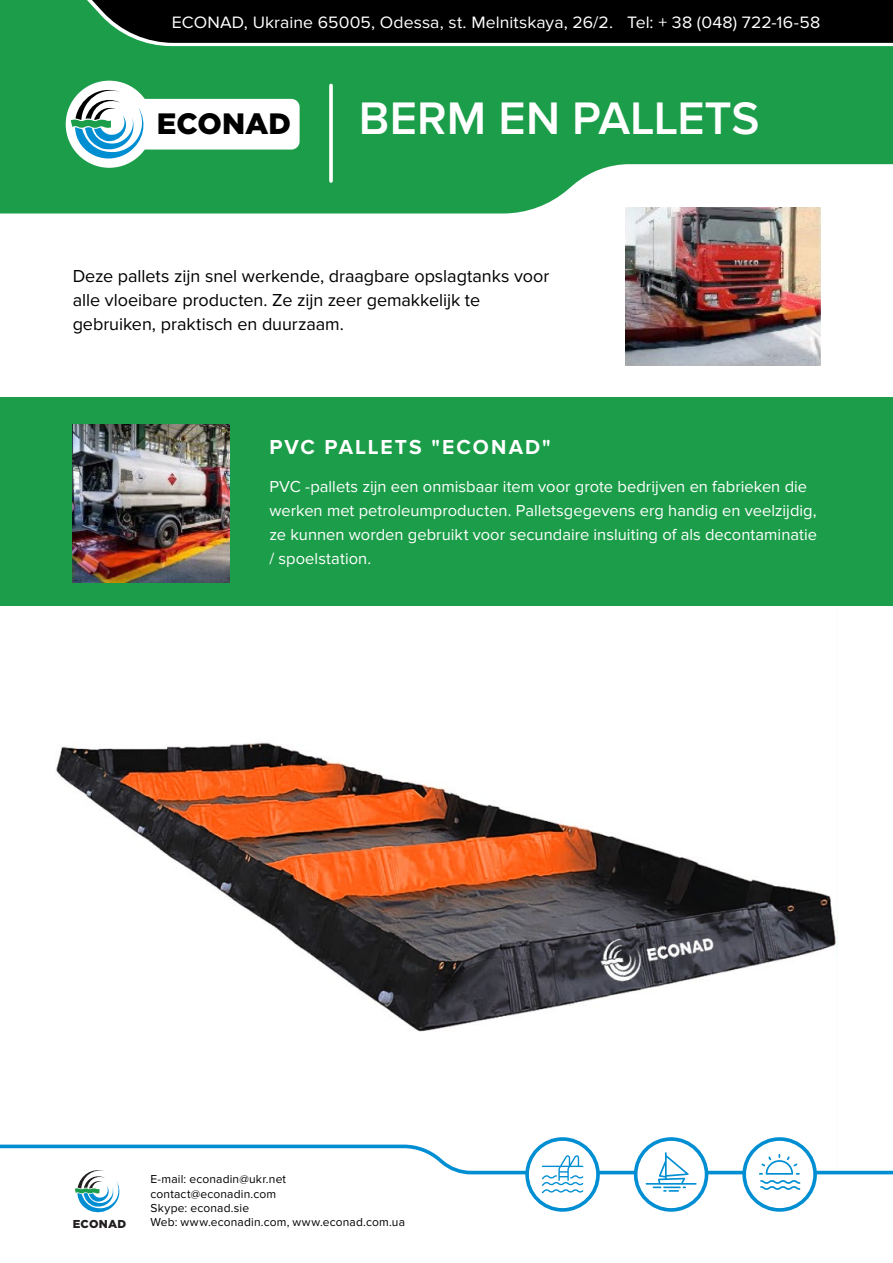
<style>
.page{position:relative;width:893px;height:1263px;background:#fff}
.page>*{position:absolute;margin:0;border:0;box-sizing:border-box;transform-origin:0 0}
.t1{font:600 47.25px "Proxima Nova";letter-spacing:-.005em;color:#fff}
.t2{font:900 29.4px "Gotham Pro";color:#000}
.t3{font:700 21px "Proxima Nova";letter-spacing:.095em;color:#fff}
.t4{font:18px/24px "Proxima Nova";letter-spacing:-.005em;color:#000}
.t5{font:17.1px "Proxima Nova";letter-spacing:.005em;color:#fff}
.t6{font:16.5px/24px "Proxima Nova";color:#fff}
.t7{font:12px/14.4px "Proxima Nova";letter-spacing:.015em;color:#000}
.t8{font:900 11.55px "Gotham Pro";letter-spacing:.025em;color:#231f20}
</style>
<div class="page">
<img style="left:56px;top:742px;width:781px;height:290px">
<svg style="left:0;top:0;width:893px;height:213px;background:#2d884d"></svg>
<svg style="left:0;top:1144px;width:893px;height:46px"></svg>
<svg style="left:525px;top:1137px;width:75px;height:75px"></svg>
<svg style="left:634px;top:1137px;width:74px;height:75px"></svg>
<svg style="left:742px;top:1137px;width:75px;height:75px"></svg>
<svg style="left:329px;top:85px;width:4px;height:96px"></svg>
<div style="left:0;top:398px;width:893px;height:208px;background:#1b9d49"></div>
<img style="left:625px;top:208px;width:195px;height:158px">
<img style="left:73px;top:425px;width:156px;height:157px">
<svg style="left:75px;top:1167px;width:48px;height:46px"></svg>
<div style="left:66px;top:81px;width:87px;height:87px;background:#fff;border-radius:50%"></div>
<svg style="left:71px;top:85px;width:229px;height:76px"></svg>
<p class="t5" style="left:172px;top:12px;width:650px">ECONAD, Ukraine 65005, Odessa, st. Melnitskaya, 26/2. Tel: + 38 (048) 722-16-58</p>
<h2 class="t2" style="left:157px;top:107px;width:136px">ECONAD</h2>
<h1 class="t1" style="left:359px;top:92px;width:402px">BERM EN PALLETS</h1>
<p class="t4" style="left:73px;top:265px;width:478px">Deze pallets zijn snel werkende, draagbare opslagtanks voor alle vloeibare producten. Ze zijn zeer gemakkelijk te gebruiken, praktisch en duurzaam.</p>
<p class="t3" style="left:269px;top:435px;width:283px">PVC PALLETS "ECONAD"</p>
<p class="t6" style="left:269px;top:474px;width:549px">PVC -pallets zijn een onmisbaar item voor grote bedrijven en fabrieken die werken met petroleumproducten. Palletsgegevens erg handig en veelzijdig, ze kunnen worden gebruikt voor secundaire insluiting of als decontaminatie / spoelstation.</p>
<p class="t7" style="left:150px;top:1172px;width:137px">E-mail: econadin@ukr.net contact@econadin.com<br>Skype: econad.sie</p>
<p class="t8" style="left:73px;top:1217px;width:55px">ECONAD</p>
<p class="t7" style="left:150px;top:1215px;width:256px">Web: www.econadin.com, www.econad.com.ua</p>
</div>
